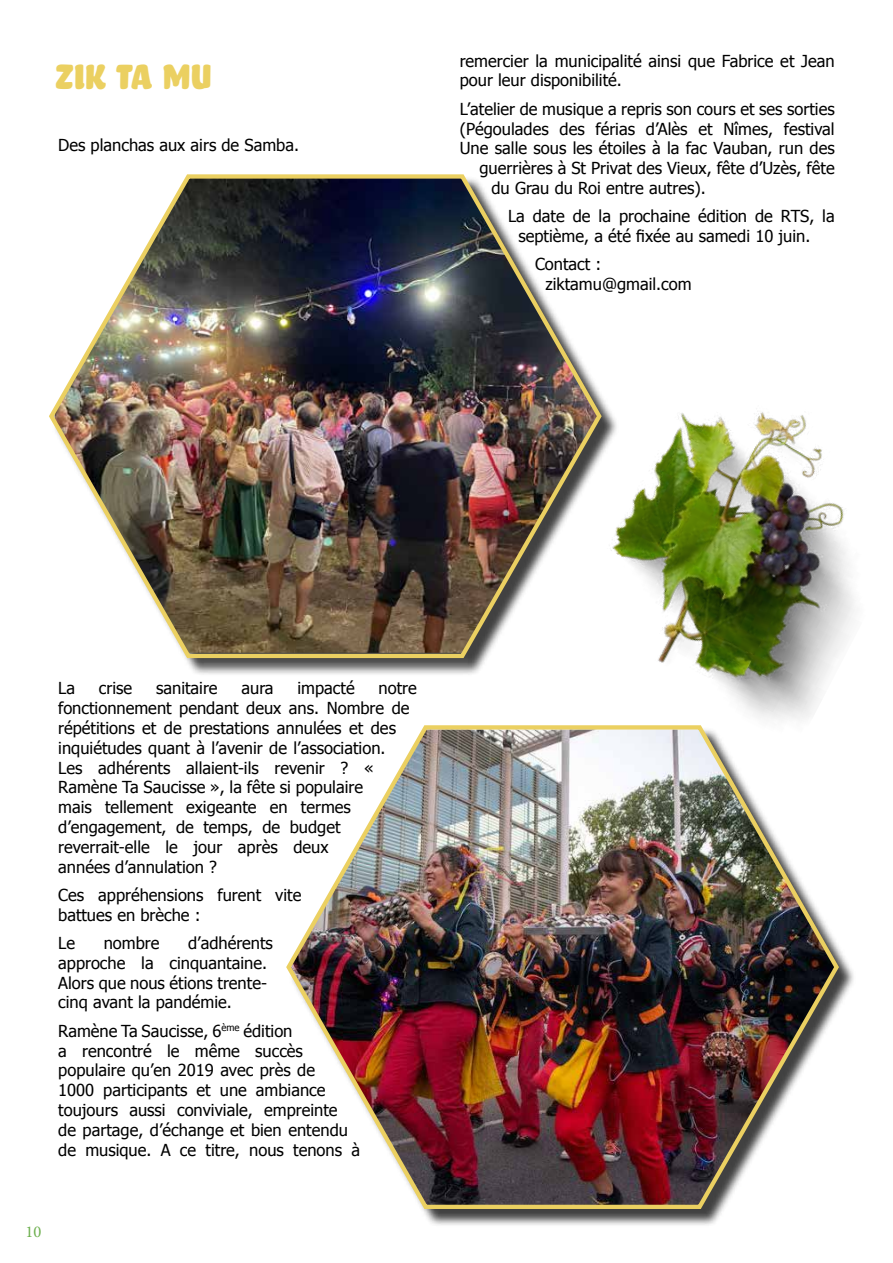
<style>
.page{position:relative;width:893px;height:1263px;background:#fff}
.page>*{position:absolute;margin:0;border:0;box-sizing:border-box;transform-origin:0 0}
.t1{font:45px "Bello Caps Pro";color:#ebd061}
.t2{font:16.5px/19.8px "Tahoma";color:#000}
.t3{font:16.5px "Minion Pro";color:#6daf4e}
</style>
<div class="page">
<div style="left:289px;top:727px;width:567px;height:500px;background:#000;opacity:.75"></div>
<img style="left:286px;top:725px;width:555px;height:486px">
<div style="left:52px;top:177px;width:567px;height:500px;background:#000;opacity:.75"></div>
<img style="left:49px;top:174px;width:555px;height:486px">
<img style="left:555px;top:352px;width:301px;height:401px">
<h1 class="t1" style="left:54px;top:49px;width:158px">ZIK TA MU</h1>
<p class="t2" style="left:58px;top:134px;width:242px">Des planchas aux airs de Samba.</p>
<p class="t2" style="left:460px;top:50px;width:376px">remercier la municipalité ainsi que Fabrice et Jean pour leur disponibilité.</p>
<p class="t2" style="left:460px;top:98px;width:376px">L’atelier de musique a repris son cours et ses sorties</p>
<p class="t2" style="left:460px;top:118px;width:376px">(Pégoulades des férias d’Alès et Nîmes, festival</p>
<p class="t2" style="left:460px;top:138px;width:376px">Une salle sous les étoiles à la fac Vauban, run des</p>
<p class="t2" style="left:479px;top:157px;width:357px">guerrières à St Privat des Vieux, fête d’Uzès, fête</p>
<p class="t2" style="left:491px;top:177px;width:216px">du Grau du Roi entre autres).</p>
<p class="t2" style="left:518px;top:206px;width:318px;text-indent:-10px">La date de la prochaine édition de RTS, la septième, a été fixée au samedi 10 juin.</p>
<p class="t2" style="left:545px;top:254px;width:148px;text-indent:-10px">Contact : ziktamu@gmail.com</p>
<p class="t2" style="left:58px;top:678px;width:18px">La</p>
<p class="t2" style="left:99px;top:678px;width:35px">crise</p>
<p class="t2" style="left:156px;top:678px;width:63px">sanitaire</p>
<p class="t2" style="left:241px;top:678px;width:34px">aura</p>
<p class="t2" style="left:297px;top:678px;width:59px">impacté</p>
<p class="t2" style="left:58px;top:678px;width:360px;text-indent:320px">notre fonctionnement pendant deux ans. Nombre de répétitions et de prestations annulées et des inquiétudes quant à l’avenir de l’association.<br>Les adhérents allaient-ils revenir ? « Ramène Ta Saucisse », la fête si populaire<br>mais tellement exigeante en termes d’engagement, de temps, de budget reverrait-elle le jour après deux<br>années d’annulation ?</p>
<p class="t2" style="left:58px;top:884px;width:245px">Ces appréhensions furent vite battues en brèche :</p>
<p class="t2" style="left:58px;top:932px;width:18px">Le</p>
<p class="t2" style="left:104px;top:932px;width:57px">nombre</p>
<p class="t2" style="left:58px;top:932px;width:216px;text-indent:130px">d’adhérents approche la cinquantaine.<br>Alors que nous étions trente&shy;cinq avant la pandémie.</p>
<p class="t2" style="left:58px;top:1020px;width:303px">Ramène Ta Saucisse, 6<sup>ème</sup> édition<br>a rencontré le même succès populaire qu’en 2019 avec près de<br>1000 participants et une ambiance toujours aussi conviviale, empreinte<br>de partage, d’échange et bien entendu de musique. A ce titre, nous tenons à</p>
<p class="t3" style="left:26px;top:1220px;width:17px">10</p>
</div>
